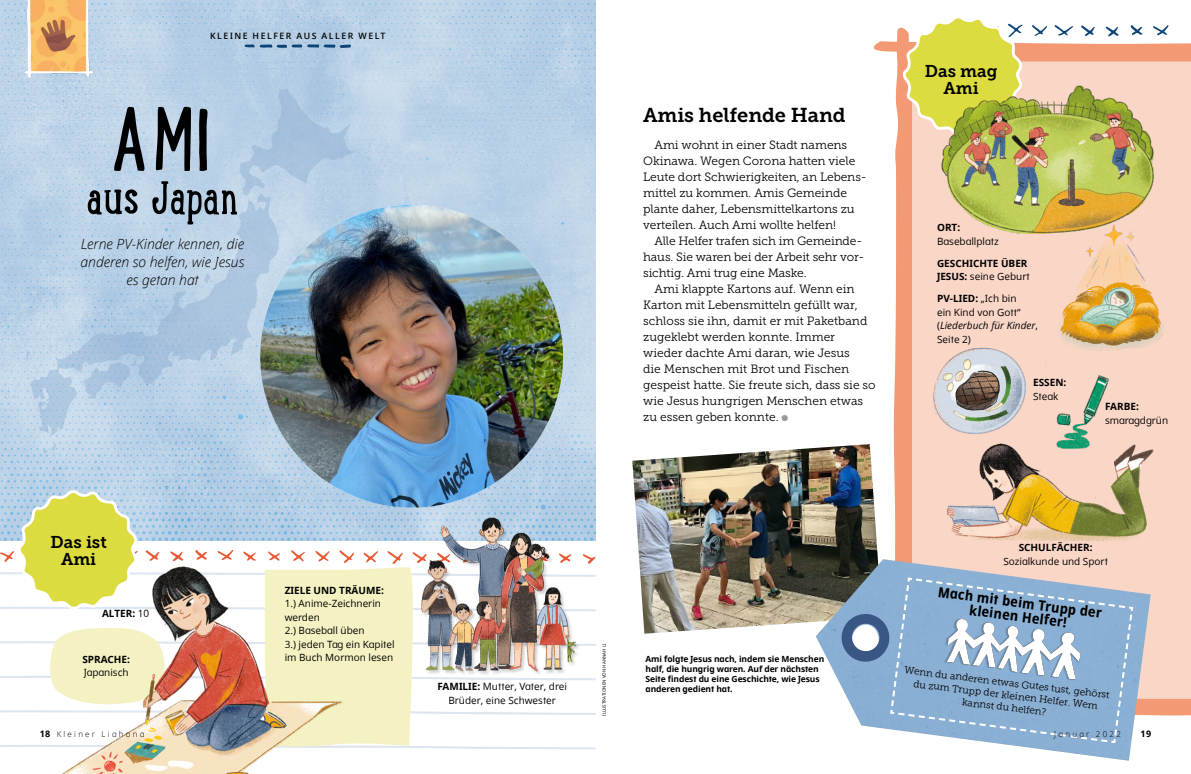
<style>
.page{position:relative;width:1191px;height:774px;background:#fff}
.page>*{position:absolute;margin:0;border:0;box-sizing:border-box;transform-origin:0 0}
.ARTCL_title_HGHATW_C{font:97px "Lunch Box";color:#000}
.ARTCL_title_HGHATW_C-2{font:50px "Lunch Box Slab";color:#000}
.TOPIC_title_Museo_20{font:20px "Museo Slablds Lat 700";letter-spacing:-.005em;color:#000}
.TOPIC_title_Museo_17{font:17px/17px "Museo Slablds Lat 700";color:#000;text-align:center}
.t1{font:italic 300 14px/18px "Dots Solidlds Lat";color:#000;text-align:center}
.SIDE_title{font:700 14px/13.7px "Dots Solid Condlds Lat";color:#000;text-align:center}
.ARTCL_para_Museo_300{font:12px/16px "Museo Slablds Lat 300";color:#000}
.ARTCL_para_first_Mus{font:12px/16px "Museo Slablds Lat 300";letter-spacing:-.005em;color:#000}
.TOPIC-1_para_flush_l{font:10px/13.5px "Dots Solidlds Lat";color:#000}
.TOPIC-1_para_first_c{font:10px/13.5px "Dots Solidlds Lat";color:#000;text-align:center}
.SIDE_para_first{font:10px/12.4px "Museo Slablds Lat 300";color:#000;text-align:center}
.TOPIC-1_para_flush_l-2{font:700 10px/13.5px "Dots Solidlds Lat";color:#000}
.TOPIC-1_para_first_c-2{font:700 10px "Dots Solidlds Lat";color:#000}
.t2{font:700 9px "Dots Solidlds Lat";color:#000}
.t3{font:600 8.8px "Dots Solidlds Lat";letter-spacing:.175em;color:#000}
.INFO_para_dots{font:700 8.5px/9.9px "Dots Solidlds Lat";letter-spacing:-.01em;color:#000}
.t4{font:300 8px "Dots Solidlds Lat";letter-spacing:.28em;color:#000}
.FIGimg-CRDT_para{font:4.5px "Dots Solidlds Lat";color:#000}
.s1{font-weight:400}
.s2{font-weight:700}
.s3{font-family:"Ding P Ilds Dpi";font-size:8.5px;color:#969798}
.s4{font-style:italic}
.s5{font-weight:700;font-size:9px}
</style>
<div class="page">
<img style="left:0;top:0;width:595px;height:488px">
<svg style="left:873px;top:25px;width:318px;height:691px"></svg>
<div style="left:912px;top:62px;width:279px;height:637px;background:#fad6c7"></div>
<svg style="left:1054px;top:25px;width:19px;height:11px"></svg>
<svg style="left:1105px;top:27px;width:13px;height:9px"></svg>
<svg style="left:1081px;top:25px;width:14px;height:11px"></svg>
<svg style="left:1152px;top:25px;width:16px;height:10px"></svg>
<svg style="left:1130px;top:25px;width:12px;height:10px"></svg>
<svg style="left:1032px;top:25px;width:15px;height:11px"></svg>
<img style="left:260px;top:205px;width:303px;height:303px;border-radius:151px">
<img style="left:632px;top:444px;width:250px;height:190px">
<svg style="left:0;top:488px;width:596px;height:262px"></svg>
<svg style="left:901px;top:18px;width:123px;height:119px"></svg>
<img style="left:23px;top:0;width:71px;height:79px">
<svg style="left:239px;top:88px;width:118px;height:108px;background:#b0c9e2"></svg>
<svg style="left:12px;top:395px;width:4px;height:3px"></svg>
<svg style="left:43px;top:442px;width:13px;height:12px"></svg>
<svg style="left:26px;top:351px;width:111px;height:85px;background:#bcd3e7"></svg>
<svg style="left:57px;top:193px;width:222px;height:191px;background:#b4cce2"></svg>
<svg style="left:204px;top:274px;width:6px;height:9px"></svg>
<img style="left:816px;top:559px;width:334px;height:202px">
<img style="left:933px;top:78px;width:232px;height:161px">
<img style="left:1048px;top:222px;width:136px;height:133px">
<img style="left:912px;top:338px;width:134px;height:114px">
<img style="left:1025px;top:361px;width:93px;height:72px">
<img style="left:929px;top:433px;width:245px;height:127px">
<img style="left:397px;top:501px;width:199px;height:181px">
<img style="left:17px;top:549px;width:335px;height:225px">
<svg style="left:840px;top:577px;width:293px;height:166px;background:#97b6d4"></svg>
<svg style="left:244px;top:44px;width:107px;height:4px"></svg>
<p class="t3" style="left:210px;top:29px;width:177px">KLEINE HELFER AUS ALLER WELT</p>
<p class="ARTCL_title_HGHATW_C" style="left:113px;top:71px;width:99px">AMI</p>
<p class="ARTCL_title_HGHATW_C-2" style="left:86px;top:164px;width:154px">aus Japan</p>
<p class="t1" style="left:81px;top:235px;width:165px">Lerne PV-Kinder kennen, die anderen so helfen, wie Jesus es getan hat</p>
<p class="TOPIC_title_Museo_17" style="left:50px;top:533px;width:58px">Das ist<br>Ami</p>
<p class="TOPIC-1_para_first_c-2" style="left:102px;top:606px;width:49px">ALTER: <span class="s1">10</span></p>
<p class="TOPIC-1_para_first_c" style="left:82px;top:652px;width:49px;text-align:left"><span class="s2">SPRACHE:<br></span>Japanisch</p>
<p class="TOPIC-1_para_flush_l" style="left:285px;top:583px;width:111px"><span class="s2">ZIELE UND TRÄUME:<br></span>1.) Anime--Zeichnerin werden<br>2.) Baseball üben<br>3.) jeden Tag ein Kapitel im Buch Mormon lesen</p>
<p class="TOPIC_title_Museo_20" style="left:643px;top:99px;width:204px">Amis helfende Hand</p>
<p class="ARTCL_para_first_Mus" style="left:643px;top:137px;width:225px;text-indent:11px">Ami wohnt in einer Stadt namens Okinawa. Wegen Corona hatten viele Leute dort Schwierigkeiten, an Lebens&shy;mittel zu kommen. Amis Gemeinde plante daher, Lebensmittelkartons zu verteilen. Auch Ami wollte helfen!</p>
<p class="ARTCL_para_Museo_300" style="left:643px;top:233px;width:223px;text-indent:11px">Alle Helfer trafen sich im Gemeinde&shy;haus. Sie waren bei der Arbeit sehr vor&shy;sichtig. Ami trug eine Maske.</p>
<p class="ARTCL_para_Museo_300" style="left:643px;top:281px;width:234px;text-indent:11px">Ami klappte Kartons auf. Wenn ein Karton mit Lebensmitteln gefüllt war, schloss sie ihn, damit er mit Paketband zugeklebt werden konnte. Immer wieder dachte Ami daran, wie Jesus<br>die Menschen mit Brot und Fischen gespeist hatte. Sie freute sich, dass sie so wie Jesus hungrigen Menschen etwas zu essen geben konnte. <span class="s3">●</span></p>
<p class="TOPIC_title_Museo_17" style="left:924px;top:62px;width:74px">Das mag<br>Ami</p>
<p class="TOPIC-1_para_flush_l" style="left:937px;top:221px;width:63px"><span class="s2">ORT:<br></span>Baseballplatz</p>
<p class="TOPIC-1_para_flush_l-2" style="left:937px;top:256px;width:94px">GESCHICHTE ÜBER<br>JESUS: <span class="s1">seine Geburt</span></p>
<p class="TOPIC-1_para_flush_l" style="left:937px;top:292px;width:102px"><span class="s2">PV-LIED:</span> „Ich bin<br>ein Kind von Gott“ (<span class="s4">Liederbuch für Kinder</span>,<br>Seite 2)</p>
<p class="TOPIC-1_para_flush_l-2" style="left:1033px;top:376px;width:35px">ESSEN:<br><span class="s1">Steak</span></p>
<p class="TOPIC-1_para_flush_l" style="left:1105px;top:400px;width:65px"><span class="s2">FARBE: </span>smaragdgrün</p>
<p class="TOPIC-1_para_first_c" style="left:437px;top:680px;width:131px"><span class="s2">FAMILIE:</span> Mutter, Vater, drei<br>Brüder, eine Schwester</p>
<p class="FIGimg-CRDT_para" style="left:601px;top:716px;width:74px;rotate:-90deg">ILLUSTRATIONEN VON HANNAH LI</p>
<p class="INFO_para_dots" style="left:645px;top:654px;width:180px">Ami folgte Jesus nach, indem sie Menschen half, die hungrig waren. Auf der nächsten Seite findest du eine Geschichte, wie Jesus anderen gedient hat.</p>
<p class="TOPIC-1_para_first_c" style="left:1003px;top:541px;width:106px"><span class="s2">SCHULFÄCHER:<br></span>Sozialkunde und Sport</p>
<p class="SIDE_title" style="left:939px;top:584px;width:167px;rotate:8deg">Mach mit beim Trupp der kleinen Helfer!</p>
<p class="SIDE_para_first" style="left:905px;top:663px;width:208px;rotate:7deg">Wenn du anderen etwas Gutes tust, gehörst du zum Trupp der kleinen Helfer. Wem kannst du helfen?</p>
<p class="t4" style="left:40px;top:728px;width:106px"><span class="s5">18</span> Kleiner Liahona</p>
<p class="t4" style="left:1054px;top:728px;width:68px">Januar 2022</p>
<p class="t2" style="left:1140px;top:727px;width:12px">19</p>
</div>
